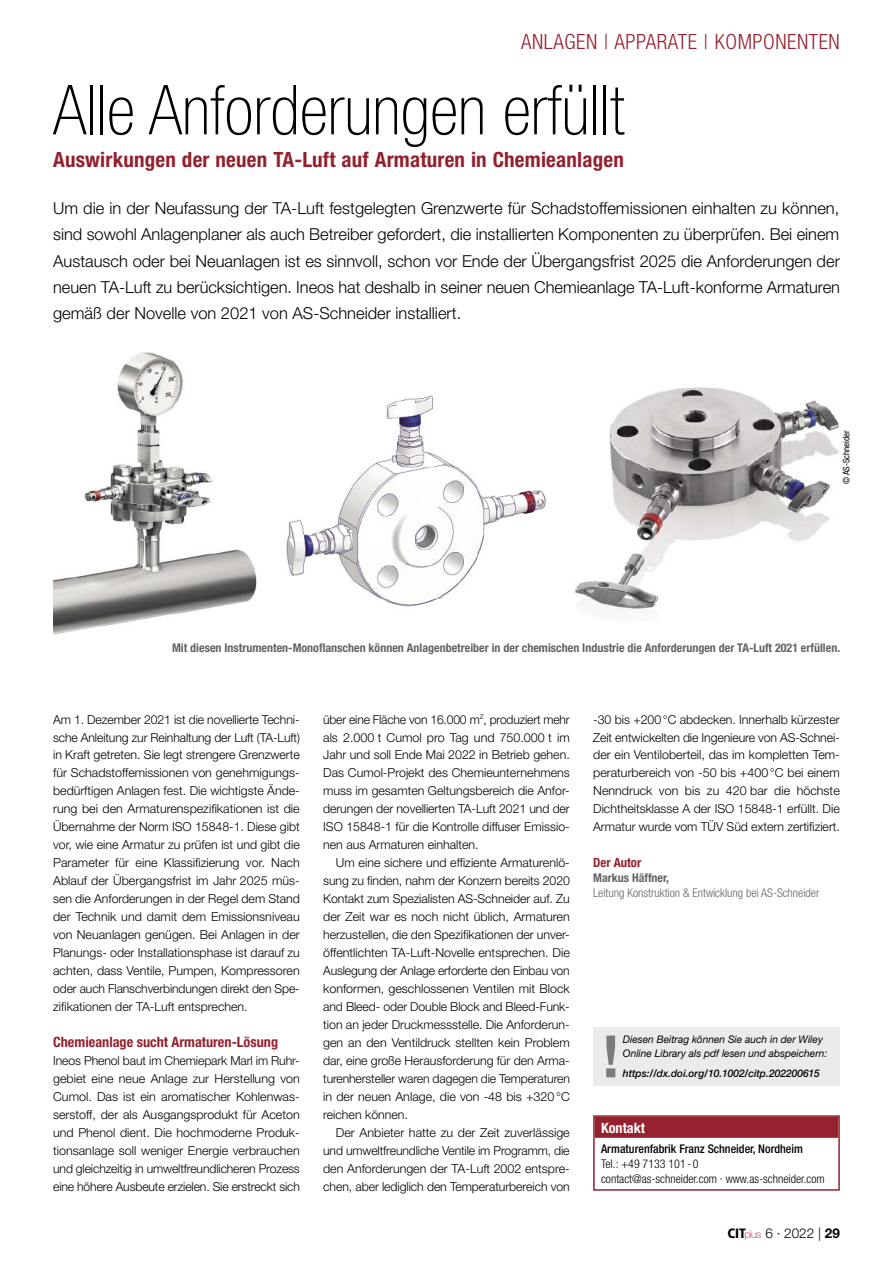
<style>
.page{position:relative;width:893px;height:1263px;background:#fff}
.page>*{position:absolute;margin:0;border:0;box-sizing:border-box;transform-origin:0 0}
.t1{font:100 condensed 69px "Helvetica Neue LT Std";color:#000}
.t2{font:700 condensed 21px "Helvetica Neue LT Std";letter-spacing:.01em;color:#94212d}
.t3{font:300 condensed 21px "Helvetica Neue LT Std";letter-spacing:.025em;color:#94212d}
.t4{font:300 16.5px/26.2px "Helvetica Neue LT Std";color:#000;text-align:justify}
.t5{font:700 condensed 14.25px "Helvetica Neue LT Std";color:#94212d}
.t6{font:700 condensed 14.25px "Helvetica Neue LT Std";color:#fff}
.t7{font:300 13.5px "Helvetica Neue LT Std";color:#000}
.t8{font:700 condensed 12.75px "Helvetica Neue LT Std";color:#94212d}
.t9{font:300 12.3px/18px "Helvetica Neue LT Std";color:#000;text-align:justify}
.t10{font:700 condensed 12px "Helvetica Neue LT Std";color:#636363}
.t11{font:300 condensed 12px/15px "Helvetica Neue LT Std";color:#000}
.t12{font:300 condensed 12px "Helvetica Neue LT Std";color:#636363}
.t13{font:500 condensed 12px "Helvetica Neue LT Std";color:#000}
.t14{font:italic 10.5px/13.5px "Helvetica Neue LT Std";color:#000}
.t15{font:italic 500 10.5px "Helvetica Neue LT Std";color:#000}
.t16{font:condensed 9px "Helvetica Neue LT Std";letter-spacing:-.01em;color:#000}
.s1{font-family:"Frutiger LT Std";font-weight:900;font-stretch:condensed}
.s2{font-weight:100;font-size:10.65px;color:#aa0b3b}
.s3{font-weight:700}
</style>
<div class="page">
<div style="left:595px;top:1117px;width:243px;height:21px;background:#94212d"></div>
<div style="left:593px;top:1115px;width:247px;height:76px;border:2px solid #94212d"></div>
<div style="left:593px;top:1027px;width:247px;height:59px;background:#ebebeb"></div>
<svg style="left:606px;top:1035px;width:9px;height:42px"></svg>
<img style="left:53px;top:352px;width:204px;height:283px">
<img style="left:286px;top:395px;width:260px;height:212px">
<img style="left:575px;top:387px;width:264px;height:225px">
<h2 class="t3" style="left:521px;top:29px;width:320px">Anlagen | Apparate | Komponenten</h2>
<h1 class="t1" style="left:53px;top:71px;width:572px">Alle Anforderungen erfüllt</h1>
<h2 class="t2" style="left:53px;top:147px;width:572px">Auswirkungen der neuen TA-Luft auf Armaturen in Chemieanlagen</h2>
<p class="t4" style="left:53px;top:195px;width:788px">Um die in der Neufassung der TA-Luft festgelegten Grenzwerte für Schadstoffemissionen einhalten zu können, sind sowohl Anlagenplaner als auch Betreiber gefordert, die installierten Komponenten zu überprüfen. Bei einem Austausch oder bei Neuanlagen ist es sinnvoll, schon vor Ende der Übergangsfrist 2025 die Anforderungen der neuen TA-Luft zu berücksichtigen. Ineos hat deshalb in seiner neuen Chemieanlage TA-Luft-konforme Armaturen gemäß der Novelle von 2021 von AS-Schneider installiert.</p>
<p class="t16" style="left:841px;top:484px;width:55px;rotate:-90deg">© AS-Schneider</p>
<p class="t10" style="left:172px;top:640px;width:670px">Mit diesen Instrumenten-Monoflanschen können Anlagenbetreiber in der chemischen Industrie die Anforderungen der TA-Luft 2021 erfüllen.</p>
<p class="t9" style="left:53px;top:710px;width:248px">Am 1. Dezember 2021 ist die novellierte Techni&shy;sche Anleitung zur Reinhaltung der Luft (TA-Luft) in Kraft getreten. Sie legt strengere Grenzwerte für Schadstoffemissionen von genehmigungs&shy;bedürftigen Anlagen fest. Die wichtigste Ände&shy;rung bei den Armaturenspezifikationen ist die Übernahme der Norm ISO 15848-1. Diese gibt vor, wie eine Armatur zu prüfen ist und gibt die Parameter für eine Klassifizierung vor. Nach Ablauf der Übergangsfrist im Jahr 2025 müs&shy;sen die Anforderungen in der Regel dem Stand der Technik und damit dem Emissionsniveau von Neuanlagen genügen. Bei Anlagen in der Planungs- oder Installationsphase ist darauf zu achten, dass Ventile, Pumpen, Kompressoren oder auch Flanschverbindungen direkt den Spe&shy;zifikationen der TA-Luft entsprechen.</p>
<p class="t5" style="left:53px;top:1033px;width:226px">Chemieanlage sucht Armaturen-Lösung</p>
<p class="t9" style="left:53px;top:1051px;width:248px">Ineos Phenol baut im Chemiepark Marl im Ruhr&shy;gebiet eine neue Anlage zur Herstellung von Cumol. Das ist ein aromatischer Kohlenwas&shy;serstoff, der als Ausgangsprodukt für Aceton und Phenol dient. Die hochmoderne Produk&shy;tionsanlage soll weniger Energie verbrauchen und gleichzeitig in umweltfreundlicheren Prozess eine höhere Ausbeute erzielen. Sie erstreckt sich</p>
<p class="t9" style="left:323px;top:710px;width:248px">über eine Fläche von 16.000 m<sup>2</sup>, produziert mehr als 2.000 t Cumol pro Tag und 750.000 t im Jahr und soll Ende Mai 2022 in Betrieb gehen.<br>Das Cumol-Projekt des Chemieunternehmens muss im gesamten Geltungsbereich die Anfor&shy;derungen der novellierten TA-Luft 2021 und der ISO 15848-1 für die Kontrolle diffuser Emissio&shy;nen aus Armaturen einhalten.</p>
<p class="t9" style="left:323px;top:854px;width:248px;text-indent:13px">Um eine sichere und effiziente Armaturenlö&shy;sung zu finden, nahm der Konzern bereits 2020<br>Kontakt zum Spezialisten AS-Schneider auf. Zu der Zeit war es noch nicht üblich, Armaturen herzustellen, die den Spezifikationen der unver&shy;öffentlichten TA-Luft-Novelle entsprechen. Die Auslegung der Anlage erforderte den Einbau von konformen, geschlossenen Ventilen mit Block and Bleed- oder Double Block and Bleed-Funk&shy;tion an jeder Druckmessstelle. Die Anforderun&shy;gen an den Ventildruck stellten kein Problem dar, eine große Herausforderung für den Arma&shy;turenhersteller waren dagegen die Temperaturen in der neuen Anlage, die von -48 bis +320°C reichen können.</p>
<p class="t9" style="left:323px;top:1123px;width:248px;text-indent:13px">Der Anbieter hatte zu der Zeit zuverlässige und umweltfreundliche Ventile im Programm, die den Anforderungen der TA-Luft 2002 entspre&shy;chen, aber lediglich den Temperaturbereich von</p>
<p class="t9" style="left:593px;top:710px;width:248px">-30 bis +200°C abdecken. Innerhalb kürzester Zeit entwickelten die Ingenieure von AS-Schnei&shy;der ein Ventiloberteil, das im kompletten Tem&shy;peraturbereich von -50 bis +400°C bei einem Nenndruck von bis zu 420 bar die höchste Dichtheitsklasse A der ISO 15848-1 erfüllt. Die Armatur wurde vom TÜV Süd extern zertifiziert.</p>
<p class="t8" style="left:593px;top:855px;width:50px">Der Autor</p>
<p class="t10" style="left:593px;top:871px;width:77px">Markus Häffner,</p>
<p class="t12" style="left:593px;top:886px;width:228px">Leitung Konstruktion &amp; Entwicklung bei AS-Schneider</p>
<p class="t14" style="left:623px;top:1032px;width:206px">Diesen Beitrag können Sie auch in der Wiley<br>Online Library als pdf lesen und abspeichern:</p>
<p class="t15" style="left:623px;top:1067px;width:198px">https://dx.doi.org/10.1002/citp.202200615</p>
<p class="t6" style="left:601px;top:1119px;width:46px">Kontakt</p>
<p class="t13" style="left:601px;top:1141px;width:203px">Armaturenfabrik Franz Schneider, Nordheim</p>
<p class="t11" style="left:601px;top:1156px;width:225px">Tel.: +49 7133 101 - 0<br>contact@as-schneider.com · www.as-schneider.com</p>
<p class="t7" style="left:727px;top:1224px;width:114px"><span class="s1">CIT</span><span class="s2">plus</span> 6 · 2022 | <span class="s3">29</span></p>
</div>
